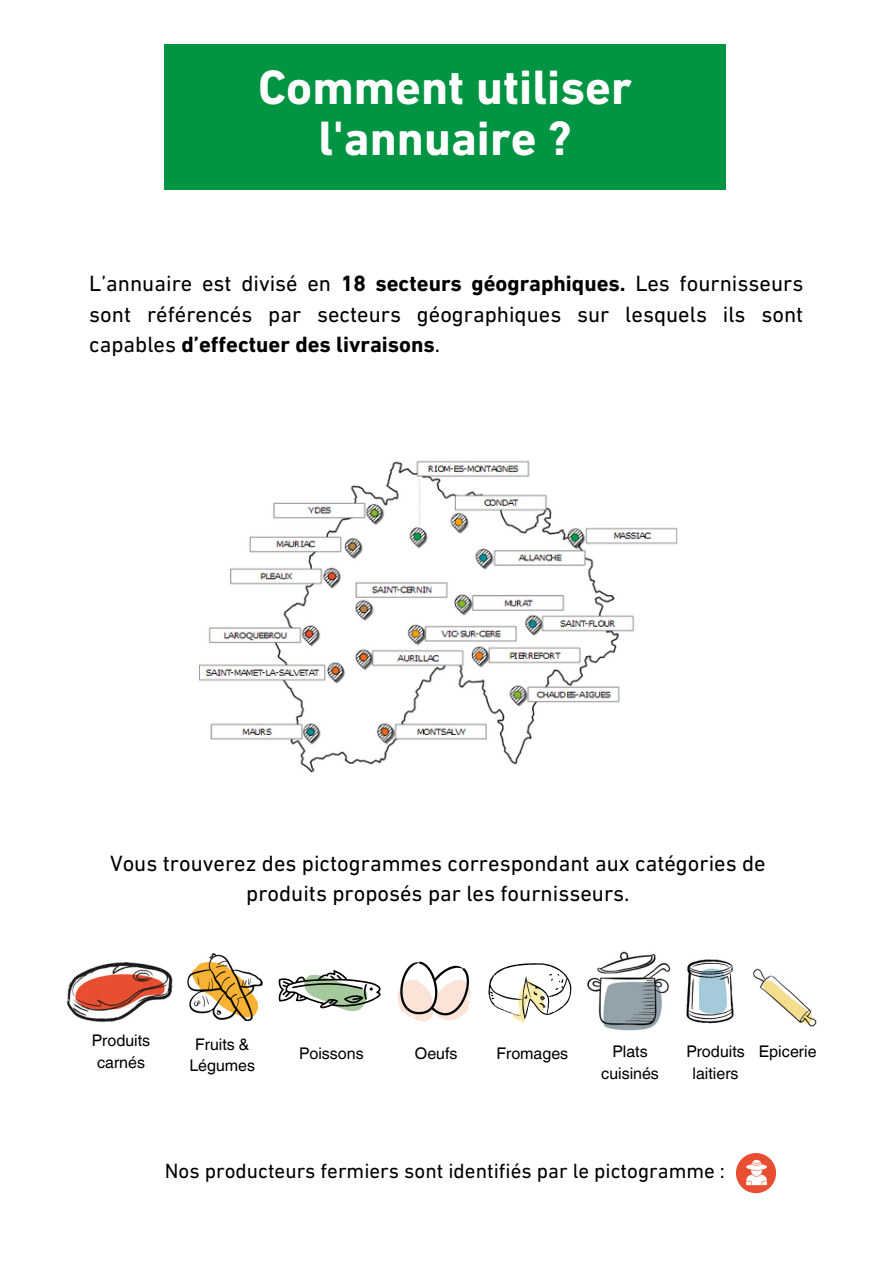
<style>
.page{position:relative;width:893px;height:1264px;background:#fff}
.page>*{position:absolute;margin:0;border:0;box-sizing:border-box;transform-origin:0 0}
.t1{font:700 49.05px/50.6px "DIN Next LT Pro";color:#fff;text-align:center}
.t2{font:22.5px/30.3px "DIN Next LT Pro";color:#000;text-align:center}
.t3{font:21px "DIN Next LT Pro";color:#000}
.t4{font:16.05px "Helvetica World";color:#000}
.s1{font-weight:700}
</style>
<div class="page">
<div style="left:164px;top:45px;width:561px;height:145px;background:#019442"></div>
<img style="left:587px;top:951px;width:82px;height:79px">
<img style="left:397px;top:961px;width:74px;height:61px">
<img style="left:488px;top:963px;width:84px;height:60px">
<img style="left:67px;top:962px;width:106px;height:59px">
<img style="left:187px;top:953px;width:76px;height:67px">
<img style="left:199px;top:460px;width:478px;height:313px">
<svg style="left:278px;top:970px;width:102px;height:42px"></svg>
<img style="left:686px;top:959px;width:48px;height:64px">
<img style="left:752px;top:968px;width:64px;height:59px">
<svg style="left:735px;top:1152px;width:41px;height:41px"></svg>
<img style="left:740px;top:1156px;width:32px;height:32px">
<p class="t1" style="left:258px;top:67px;width:375px">Comment utiliser l'annuaire ?</p>
<p class="t2" style="left:89px;top:270px;width:715px;text-align:justify">L’annuaire est divisé en <span class="s1">18 secteurs géographiques.</span> Les fournisseurs sont référencés par secteurs géographiques sur lesquels ils sont capables <span class="s1">d’effectuer des livraisons</span>.</p>
<p class="t2" style="left:110px;top:850px;width:657px">Vous trouverez des pictogrammes correspondant aux catégories de produits proposés par les fournisseurs.</p>
<p class="t4" style="left:92px;top:1031px;width:60px">Produits</p>
<p class="t4" style="left:97px;top:1053px;width:49px">carnés</p>
<p class="t4" style="left:195px;top:1034px;width:55px">Fruits &amp;</p>
<p class="t4" style="left:189px;top:1056px;width:67px">Légumes</p>
<p class="t4" style="left:299px;top:1043px;width:66px">Poissons</p>
<p class="t4" style="left:415px;top:1043px;width:44px">Oeufs</p>
<p class="t4" style="left:496px;top:1043px;width:73px">Fromages</p>
<p class="t4" style="left:612px;top:1042px;width:37px">Plats</p>
<p class="t4" style="left:601px;top:1063px;width:59px">cuisinés</p>
<p class="t4" style="left:686px;top:1042px;width:60px">Produits</p>
<p class="t4" style="left:692px;top:1063px;width:47px">laitiers</p>
<p class="t4" style="left:758px;top:1042px;width:59px">Epicerie</p>
<p class="t3" style="left:165px;top:1162px;width:561px">Nos producteurs fermiers sont identifiés par le pictogramme :</p>
</div>
